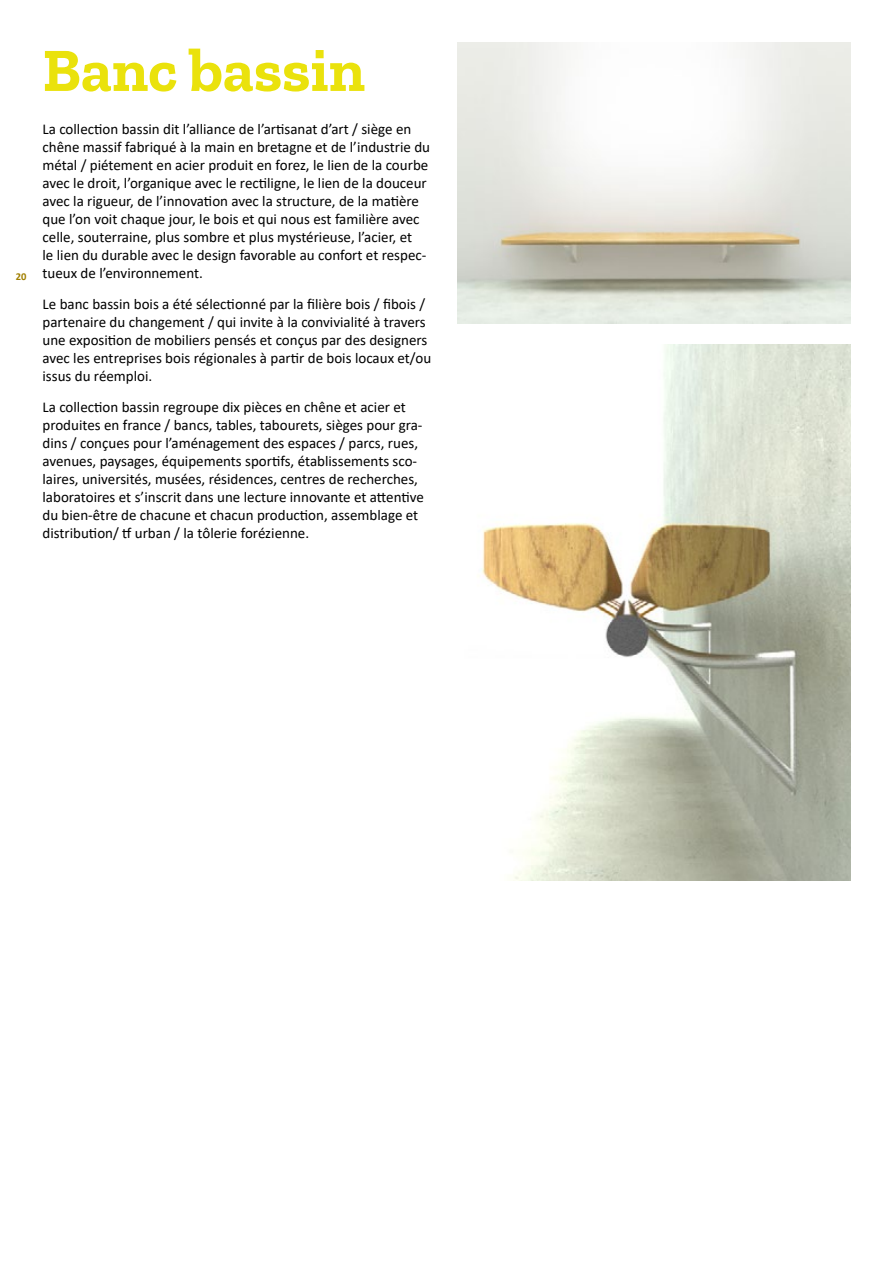
<style>
.page{position:relative;width:893px;height:1263px;background:#fff}
.page>*{position:absolute;margin:0;border:0;box-sizing:border-box;transform-origin:0 0}
.Nom_projet{font:700 61.5px "Zilla Slab";color:#eae20c}
.Corps_de_texte{font:15px/18px "Calibri";color:#000}
.t1{font:700 10.5px "Calibri";color:#a07f00}
</style>
<div class="page">
<img style="left:457px;top:43px;width:393px;height:280px">
<img style="left:482px;top:344px;width:368px;height:536px">
<p class="t1" style="left:16px;top:269px;width:12px">20</p>
<p class="Nom_projet" style="left:43px;top:35px;width:324px">Banc bassin</p>
<p class="Corps_de_texte" style="left:43px;top:120px;width:389px">La collection bassin dit l’alliance de l’artisanat d’art / siège en chêne massif fabriqué à la main en bretagne et de l’industrie du métal / piétement en acier produit en forez, le lien de la courbe avec le droit, l’organique avec le rectiligne, le lien de la douceur avec la rigueur, de l’innovation avec la structure, de la matière que l’on voit chaque jour, le bois et qui nous est familière avec celle, souterraine, plus sombre et plus mystérieuse, l’acier, et<br>le lien du durable avec le design favorable au confort et respec&shy;tueux de l’environnement.</p>
<p class="Corps_de_texte" style="left:43px;top:295px;width:390px">Le banc bassin bois a été sélectionné par la filière bois / fibois / partenaire du changement / qui invite à la convivialité à travers une exposition de mobiliers pensés et conçus par des designers avec les entreprises bois régionales à partir de bois locaux et/ou issus du réemploi.</p>
<p class="Corps_de_texte" style="left:43px;top:398px;width:383px">La collection bassin regroupe dix pièces en chêne et acier et produites en france / bancs, tables, tabourets, sièges pour gra&shy;dins / conçues pour l’aménagement des espaces / parcs, rues, avenues, paysages, équipements sportifs, établissements sco&shy;laires, universités, musées, résidences, centres de recherches, laboratoires et s’inscrit dans une lecture innovante et attentive du bien-être de chacune et chacun production, assemblage et distribution/ tf urban / la tôlerie forézienne.</p>
</div>
